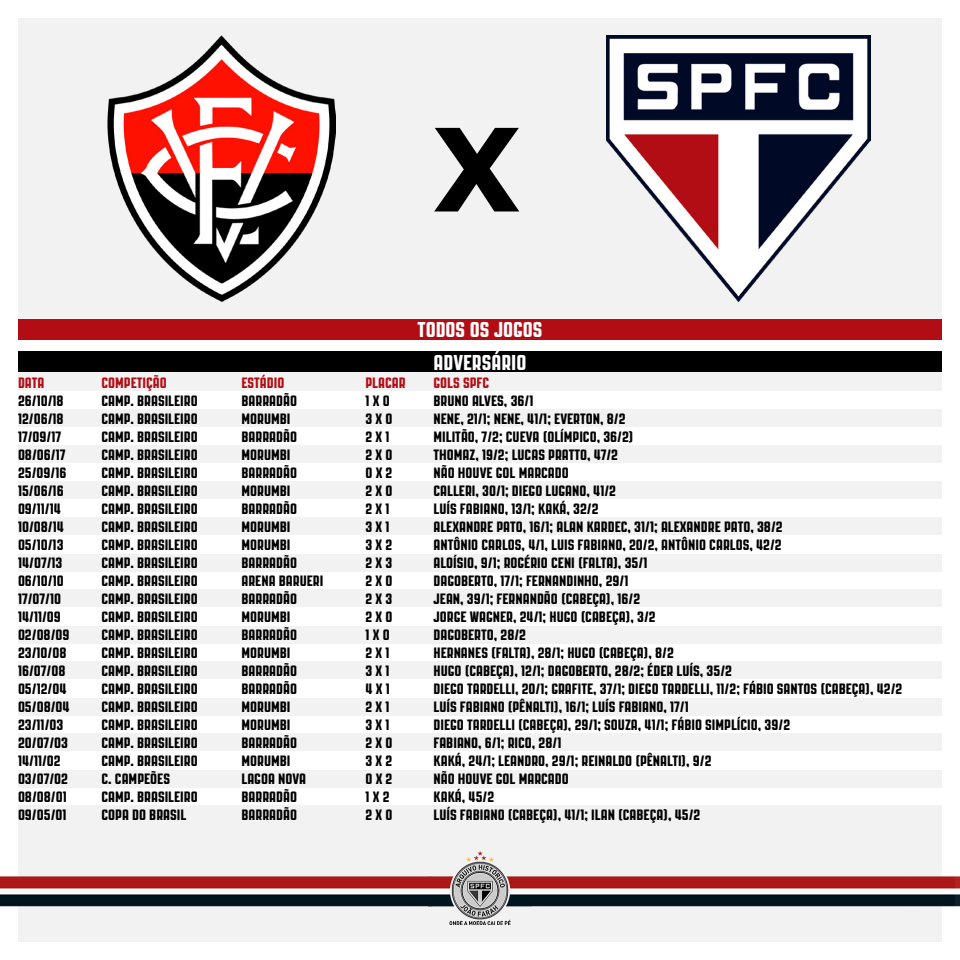
<style>
.page{position:relative;width:960px;height:960px;background:#fff}
.page>*{position:absolute;margin:0;border:0;box-sizing:border-box;transform-origin:0 0}
.t1{font:700 115px "Verdana";color:#000}
.t2{font:21.5px "PAG Revolucion";color:#fff}
.t3{font:15px "PAG Revolucion";color:#000}
.t4{font:15px "PAG Revolucion";color:#b20d15}
</style>
<div class="page">
<div style="left:18px;top:372px;width:924px;height:20px;background:#f2f2f2"></div>
<div style="left:18px;top:391px;width:924px;height:18px;background:#fff"></div>
<div style="left:18px;top:445px;width:924px;height:18px;background:#f2f2f2"></div>
<div style="left:18px;top:589px;width:924px;height:18px;background:#f2f2f2"></div>
<div style="left:18px;top:733px;width:924px;height:18px;background:#f2f2f2"></div>
<div style="left:18px;top:517px;width:924px;height:18px;background:#f2f2f2"></div>
<div style="left:18px;top:661px;width:924px;height:18px;background:#f2f2f2"></div>
<div style="left:18px;top:805px;width:924px;height:18px;background:#f2f2f2"></div>
<div style="left:18px;top:823px;width:924px;height:119px;background:#f2f2f2"></div>
<div style="left:18px;top:409px;width:924px;height:18px;background:#f2f2f2"></div>
<div style="left:18px;top:554px;width:924px;height:18px;background:#f2f2f2"></div>
<div style="left:18px;top:698px;width:924px;height:18px;background:#f2f2f2"></div>
<div style="left:18px;top:481px;width:924px;height:18px;background:#f2f2f2"></div>
<div style="left:18px;top:626px;width:924px;height:18px;background:#f2f2f2"></div>
<div style="left:18px;top:770px;width:924px;height:18px;background:#f2f2f2"></div>
<div style="left:18px;top:18px;width:924px;height:322px;background:#f2f2f2"></div>
<img style="left:0;top:852px;width:960px;height:72px">
<div style="left:18px;top:351px;width:924px;height:21px;background:#000"></div>
<div style="left:18px;top:320px;width:924px;height:20px;background:#b20d15"></div>
<img style="left:607px;top:36px;width:264px;height:266px">
<img style="left:107px;top:36px;width:228px;height:266px">
<h1 class="t1" style="left:433px;top:88px;width:89px">X</h1>
<h2 class="t2" style="left:418px;top:318px;width:126px">TODOS OS JOGOS</h2>
<h2 class="t2" style="left:434px;top:351px;width:94px">ADVERSÁRIO</h2>
<p class="t4" style="left:18px;top:374px;width:28px">DATA</p>
<p class="t4" style="left:102px;top:374px;width:67px">COMPETIÇÃO</p>
<p class="t4" style="left:242px;top:374px;width:44px">ESTÁDIO</p>
<p class="t4" style="left:366px;top:374px;width:42px">PLACAR</p>
<p class="t4" style="left:434px;top:374px;width:57px">GOLS SPFC</p>
<p class="t3" style="left:18px;top:392px;width:47px">26/10/18</p>
<p class="t3" style="left:102px;top:392px;width:98px">CAMP. BRASILEIRO</p>
<p class="t3" style="left:242px;top:392px;width:57px">BARRADÃO</p>
<p class="t3" style="left:366px;top:392px;width:26px">1 X 0</p>
<p class="t3" style="left:434px;top:392px;width:101px">BRUNO ALVES, 36/1</p>
<p class="t3" style="left:18px;top:410px;width:47px">12/06/18</p>
<p class="t3" style="left:102px;top:410px;width:98px">CAMP. BRASILEIRO</p>
<p class="t3" style="left:242px;top:410px;width:51px">MORUMBI</p>
<p class="t3" style="left:366px;top:410px;width:29px">3 X 0</p>
<p class="t3" style="left:434px;top:410px;width:194px">NENE, 21/1; NENE, 41/1; EVERTON, 8/2</p>
<p class="t3" style="left:18px;top:428px;width:45px">17/09/17</p>
<p class="t3" style="left:102px;top:428px;width:98px">CAMP. BRASILEIRO</p>
<p class="t3" style="left:242px;top:428px;width:57px">BARRADÃO</p>
<p class="t3" style="left:366px;top:428px;width:26px">2 X 1</p>
<p class="t3" style="left:434px;top:428px;width:202px">MILITÃO, 7/2; CUEVA (OLÍMPICO, 36/2)</p>
<p class="t3" style="left:18px;top:446px;width:49px">08/06/17</p>
<p class="t3" style="left:102px;top:446px;width:98px">CAMP. BRASILEIRO</p>
<p class="t3" style="left:242px;top:446px;width:51px">MORUMBI</p>
<p class="t3" style="left:366px;top:446px;width:28px">2 X 0</p>
<p class="t3" style="left:434px;top:446px;width:186px">THOMAZ, 19/2; LUCAS PRATTO, 47/2</p>
<p class="t3" style="left:18px;top:464px;width:50px">25/09/16</p>
<p class="t3" style="left:102px;top:464px;width:98px">CAMP. BRASILEIRO</p>
<p class="t3" style="left:242px;top:464px;width:57px">BARRADÃO</p>
<p class="t3" style="left:366px;top:464px;width:28px">0 X 2</p>
<p class="t3" style="left:434px;top:464px;width:137px">NÃO HOUVE GOL MARCADO</p>
<p class="t3" style="left:18px;top:482px;width:47px">15/06/16</p>
<p class="t3" style="left:102px;top:482px;width:98px">CAMP. BRASILEIRO</p>
<p class="t3" style="left:242px;top:482px;width:51px">MORUMBI</p>
<p class="t3" style="left:366px;top:482px;width:28px">2 X 0</p>
<p class="t3" style="left:434px;top:482px;width:184px">CALLERI, 30/1; DIEGO LUGANO, 41/2</p>
<p class="t3" style="left:18px;top:500px;width:44px">09/11/14</p>
<p class="t3" style="left:102px;top:500px;width:98px">CAMP. BRASILEIRO</p>
<p class="t3" style="left:242px;top:500px;width:57px">BARRADÃO</p>
<p class="t3" style="left:366px;top:500px;width:26px">2 X 1</p>
<p class="t3" style="left:434px;top:500px;width:167px">LUÍS FABIANO, 13/1; KAKÁ, 32/2</p>
<p class="t3" style="left:18px;top:518px;width:47px">10/08/14</p>
<p class="t3" style="left:102px;top:518px;width:98px">CAMP. BRASILEIRO</p>
<p class="t3" style="left:242px;top:518px;width:51px">MORUMBI</p>
<p class="t3" style="left:366px;top:518px;width:26px">3 X 1</p>
<p class="t3" style="left:434px;top:518px;width:351px">ALEXANDRE PATO, 16/1; ALAN KARDEC, 31/1; ALEXANDRE PATO, 38/2</p>
<p class="t3" style="left:18px;top:536px;width:47px">05/10/13</p>
<p class="t3" style="left:102px;top:536px;width:98px">CAMP. BRASILEIRO</p>
<p class="t3" style="left:242px;top:536px;width:51px">MORUMBI</p>
<p class="t3" style="left:366px;top:536px;width:28px">3 X 2</p>
<p class="t3" style="left:434px;top:536px;width:350px">ANTÔNIO CARLOS, 4/1, LUIS FABIANO, 20/2, ANTÔNIO CARLOS, 42/2</p>
<p class="t3" style="left:18px;top:554px;width:46px">14/07/13</p>
<p class="t3" style="left:102px;top:554px;width:98px">CAMP. BRASILEIRO</p>
<p class="t3" style="left:242px;top:554px;width:57px">BARRADÃO</p>
<p class="t3" style="left:366px;top:554px;width:28px">2 X 3</p>
<p class="t3" style="left:434px;top:554px;width:215px">ALOÍSIO, 9/1; ROGÉRIO CENI (FALTA), 35/1</p>
<p class="t3" style="left:18px;top:572px;width:47px">06/10/10</p>
<p class="t3" style="left:102px;top:572px;width:98px">CAMP. BRASILEIRO</p>
<p class="t3" style="left:242px;top:572px;width:83px">ARENA BARUERI</p>
<p class="t3" style="left:366px;top:572px;width:28px">2 X 0</p>
<p class="t3" style="left:434px;top:572px;width:196px">DAGOBERTO, 17/1; FERNANDINHO, 29/1</p>
<p class="t3" style="left:18px;top:590px;width:45px">17/07/10</p>
<p class="t3" style="left:102px;top:590px;width:98px">CAMP. BRASILEIRO</p>
<p class="t3" style="left:242px;top:590px;width:57px">BARRADÃO</p>
<p class="t3" style="left:366px;top:590px;width:28px">2 X 3</p>
<p class="t3" style="left:434px;top:590px;width:208px">JEAN, 39/1; FERNANDÃO (CABEÇA), 16/2</p>
<p class="t3" style="left:18px;top:608px;width:44px">14/11/09</p>
<p class="t3" style="left:102px;top:608px;width:98px">CAMP. BRASILEIRO</p>
<p class="t3" style="left:242px;top:608px;width:51px">MORUMBI</p>
<p class="t3" style="left:366px;top:608px;width:28px">2 X 0</p>
<p class="t3" style="left:434px;top:608px;width:224px">JORGE WAGNER, 24/1; HUGO (CABEÇA), 3/2</p>
<p class="t3" style="left:18px;top:626px;width:53px">02/08/09</p>
<p class="t3" style="left:102px;top:626px;width:98px">CAMP. BRASILEIRO</p>
<p class="t3" style="left:242px;top:626px;width:57px">BARRADÃO</p>
<p class="t3" style="left:366px;top:626px;width:26px">1 X 0</p>
<p class="t3" style="left:434px;top:626px;width:94px">DAGOBERTO, 28/2</p>
<p class="t3" style="left:18px;top:644px;width:50px">23/10/08</p>
<p class="t3" style="left:102px;top:644px;width:98px">CAMP. BRASILEIRO</p>
<p class="t3" style="left:242px;top:644px;width:51px">MORUMBI</p>
<p class="t3" style="left:366px;top:644px;width:26px">2 X 1</p>
<p class="t3" style="left:434px;top:644px;width:242px">HERNANES (FALTA), 28/1; HUGO (CABEÇA), 8/2</p>
<p class="t3" style="left:18px;top:662px;width:49px">16/07/08</p>
<p class="t3" style="left:102px;top:662px;width:98px">CAMP. BRASILEIRO</p>
<p class="t3" style="left:242px;top:662px;width:57px">BARRADÃO</p>
<p class="t3" style="left:366px;top:662px;width:26px">3 X 1</p>
<p class="t3" style="left:434px;top:662px;width:300px">HUGO (CABEÇA), 12/1; DAGOBERTO, 28/2; ÉDER LUÍS, 35/2</p>
<p class="t3" style="left:18px;top:680px;width:50px">05/12/04</p>
<p class="t3" style="left:102px;top:680px;width:98px">CAMP. BRASILEIRO</p>
<p class="t3" style="left:242px;top:680px;width:57px">BARRADÃO</p>
<p class="t3" style="left:366px;top:680px;width:26px">4 X 1</p>
<p class="t3" style="left:434px;top:680px;width:470px">DIEGO TARDELLI, 20/1; GRAFITE, 37/1; DIEGO TARDELLI, 11/2; FÁBIO SANTOS (CABEÇA), 42/2</p>
<p class="t3" style="left:18px;top:698px;width:53px">05/08/04</p>
<p class="t3" style="left:102px;top:698px;width:98px">CAMP. BRASILEIRO</p>
<p class="t3" style="left:242px;top:698px;width:51px">MORUMBI</p>
<p class="t3" style="left:366px;top:698px;width:26px">2 X 1</p>
<p class="t3" style="left:434px;top:698px;width:257px">LUÍS FABIANO (PÊNALTI), 16/1; LUÍS FABIANO, 17/1</p>
<p class="t3" style="left:18px;top:716px;width:47px">23/11/03</p>
<p class="t3" style="left:102px;top:716px;width:98px">CAMP. BRASILEIRO</p>
<p class="t3" style="left:242px;top:716px;width:51px">MORUMBI</p>
<p class="t3" style="left:366px;top:716px;width:26px">3 X 1</p>
<p class="t3" style="left:434px;top:716px;width:358px">DIEGO TARDELLI (CABEÇA), 29/1; SOUZA, 41/1; FÁBIO SIMPLÍCIO, 39/2</p>
<p class="t3" style="left:18px;top:734px;width:52px">20/07/03</p>
<p class="t3" style="left:102px;top:734px;width:98px">CAMP. BRASILEIRO</p>
<p class="t3" style="left:242px;top:734px;width:57px">BARRADÃO</p>
<p class="t3" style="left:366px;top:734px;width:28px">2 X 0</p>
<p class="t3" style="left:434px;top:734px;width:129px">FABIANO, 6/1; RICO, 28/1</p>
<p class="t3" style="left:18px;top:752px;width:44px">14/11/02</p>
<p class="t3" style="left:102px;top:752px;width:98px">CAMP. BRASILEIRO</p>
<p class="t3" style="left:242px;top:752px;width:51px">MORUMBI</p>
<p class="t3" style="left:366px;top:752px;width:28px">3 X 2</p>
<p class="t3" style="left:434px;top:752px;width:280px">KAKÁ, 24/1; LEANDRO, 29/1; REINALDO (PÊNALTI), 9/2</p>
<p class="t3" style="left:18px;top:770px;width:52px">03/07/02</p>
<p class="t3" style="left:102px;top:770px;width:70px">C. CAMPEÕES</p>
<p class="t3" style="left:242px;top:770px;width:66px">LAGOA NOVA</p>
<p class="t3" style="left:366px;top:770px;width:28px">0 X 2</p>
<p class="t3" style="left:434px;top:770px;width:137px">NÃO HOUVE GOL MARCADO</p>
<p class="t3" style="left:18px;top:788px;width:50px">08/08/01</p>
<p class="t3" style="left:102px;top:788px;width:98px">CAMP. BRASILEIRO</p>
<p class="t3" style="left:242px;top:788px;width:57px">BARRADÃO</p>
<p class="t3" style="left:366px;top:788px;width:26px">1 X 2</p>
<p class="t3" style="left:434px;top:788px;width:62px">KAKÁ, 45/2</p>
<p class="t3" style="left:18px;top:806px;width:50px">09/05/01</p>
<p class="t3" style="left:102px;top:806px;width:86px">COPA DO BRASIL</p>
<p class="t3" style="left:242px;top:806px;width:57px">BARRADÃO</p>
<p class="t3" style="left:366px;top:806px;width:28px">2 X 0</p>
<p class="t3" style="left:434px;top:806px;width:268px">LUÍS FABIANO (CABEÇA), 41/1; ILAN (CABEÇA), 45/2</p>
</div>
